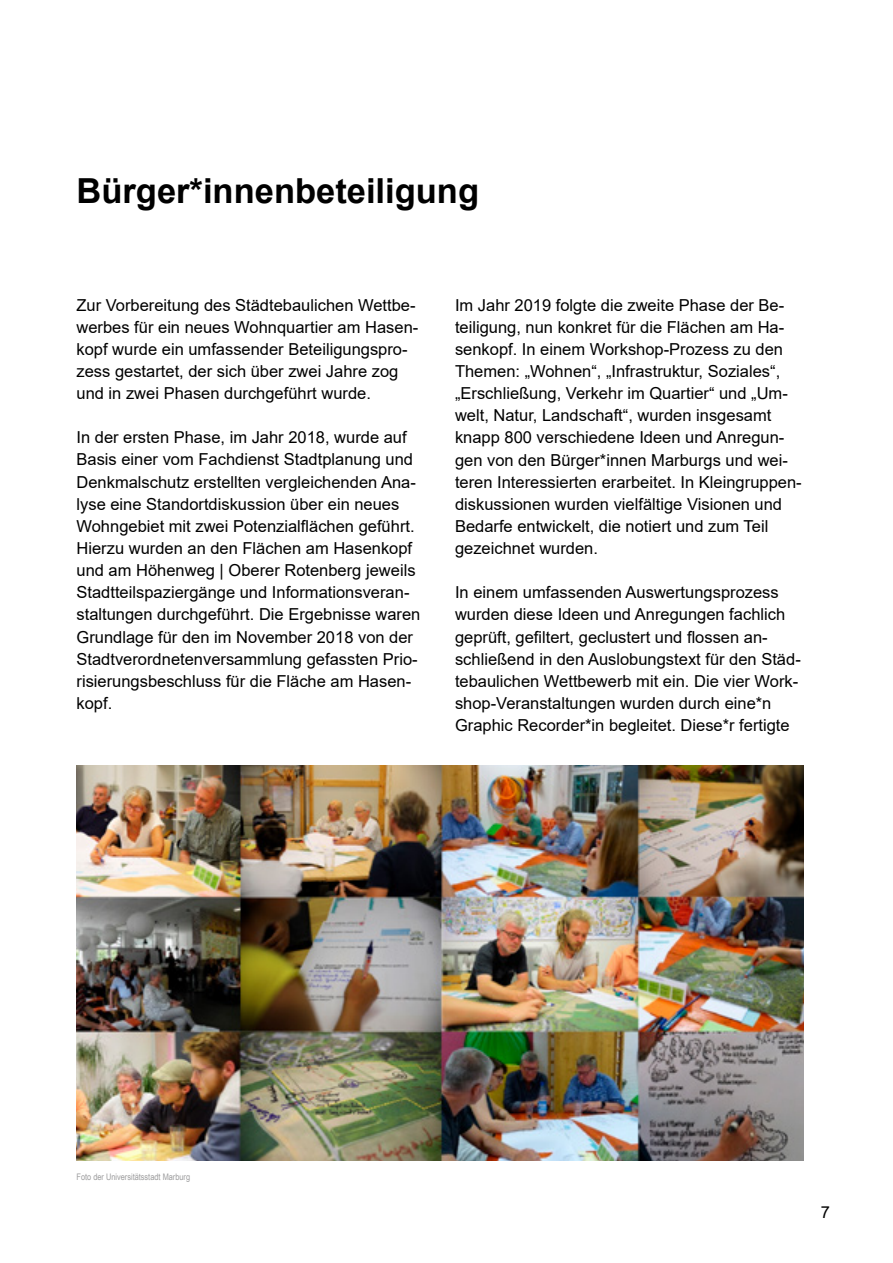
<style>
.page{position:relative;width:893px;height:1263px;background:#fff}
.page>*{position:absolute;margin:0;border:0;box-sizing:border-box;transform-origin:0 0}
.t1{font:700 34.5px "Arial";color:#000}
.t2{font:16.5px/22.2px "Arial";color:#000}
.t3{font:9px "Arial Narrow";color:#9c9c9d}
</style>
<div class="page">
<img style="left:77px;top:765px;width:727px;height:396px">
<h1 class="t1" style="left:77px;top:166px;width:404px">Bürger*innenbeteiligung</h1>
<p class="t2" style="left:77px;top:294px;width:343px">Zur Vorbereitung des Städtebaulichen Wettbe&shy;werbes für ein neues Wohnquartier am Hasen&shy;kopf wurde ein umfassender Beteiligungspro&shy;zess gestartet, der sich über zwei Jahre zog und in zwei Phasen durchgeführt wurde.</p>
<p class="t2" style="left:77px;top:426px;width:345px">In der ersten Phase, im Jahr 2018, wurde auf Basis einer vom Fachdienst Stadtplanung und Denkmalschutz erstellten vergleichenden Ana&shy;lyse eine Standortdiskussion über ein neues Wohngebiet mit zwei Potenzialflächen geführt.<br>Hierzu wurden an den Flächen am Hasenkopf und am Höhenweg | Oberer Rotenberg jeweils Stadtteilspaziergänge und Informationsveran&shy;staltungen durchgeführt. Die Ergebnisse waren Grundlage für den im November 2018 von der Stadtverordnetenversammlung gefassten Prio&shy;risierungsbeschluss für die Fläche am Hasen&shy;kopf.</p>
<p class="t2" style="left:455px;top:294px;width:348px">Im Jahr 2019 folgte die zweite Phase der Be&shy;teiligung, nun konkret für die Flächen am Ha&shy;senkopf. In einem Workshop-Prozess zu den Themen: „Wohnen“, „Infrastruktur, Soziales“, „Erschließung, Verkehr im Quartier“ und „Um&shy;welt, Natur, Landschaft“, wurden insgesamt knapp 800 verschiedene Ideen und Anregun&shy;gen von den Bürger*innen Marburgs und wei&shy;teren Interessierten erarbeitet. In Kleingruppen&shy;diskussionen wurden vielfältige Visionen und Bedarfe entwickelt, die notiert und zum Teil gezeichnet wurden.</p>
<p class="t2" style="left:455px;top:581px;width:347px">In einem umfassenden Auswertungsprozess wurden diese Ideen und Anregungen fachlich geprüft, gefiltert, geclustert und flossen an&shy;schließend in den Auslobungstext für den Städ&shy;tebaulichen Wettbewerb mit ein. Die vier Work&shy;shop-Veranstaltungen wurden durch eine*n Graphic Recorder*in begleitet. Diese*r fertigte</p>
<p class="t3" style="left:77px;top:1170px;width:115px">Foto der Universitätsstadt Marburg</p>
<p class="t2" style="left:821px;top:1201px;width:11px">7</p>
</div>
